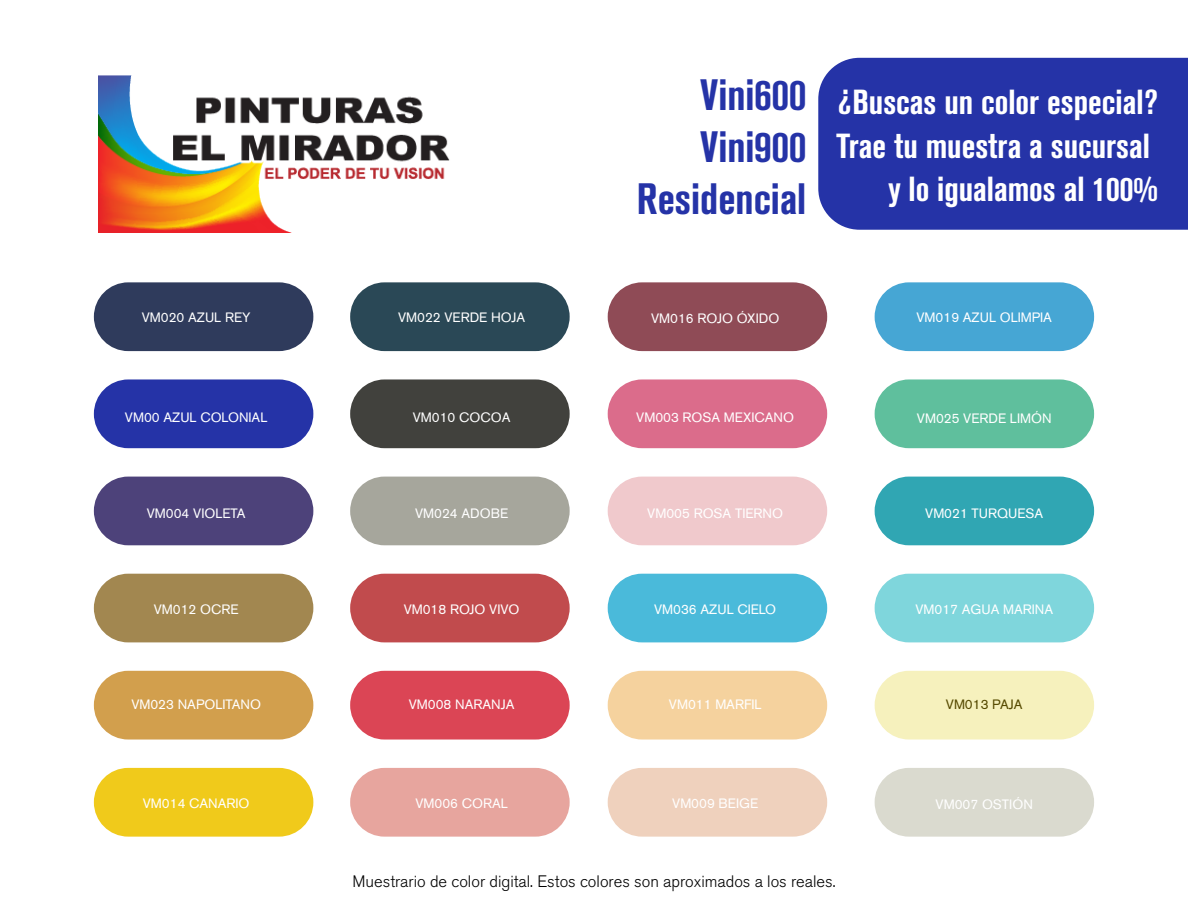
<style>
.page{position:relative;width:1188px;height:918px;background:#fff}
.page>*{position:absolute;margin:0;border:0;box-sizing:border-box;transform-origin:0 0}
.t1{font:700 condensed 43.5px/52.2px "Akzidenz Grotesk BQ";color:#2533a7;text-align:right}
.t2{font:700 condensed 34.5px/43.5px "Akzidenz Grotesk BQ";color:#fff;text-align:right}
.t3{font:300 16.5px "Akzidenz Grotesk BQ";color:#000}
.t4{font:13.5px "Akzidenz Grotesk BQ";color:#fff}
.t5{font:13.5px "Akzidenz Grotesk BQ";color:#554900}
</style>
<div class="page">
<div style="left:94px;top:282px;width:219px;height:69px;background:#2f3b5c;border-radius:34px"></div>
<div style="left:94px;top:379px;width:219px;height:69px;background:#2533a7;border-radius:34px"></div>
<div style="left:94px;top:477px;width:219px;height:68px;background:#4d427a;border-radius:34px"></div>
<div style="left:94px;top:574px;width:219px;height:68px;background:#a28750;border-radius:34px"></div>
<div style="left:94px;top:671px;width:219px;height:69px;background:#d29f4d;border-radius:34px"></div>
<div style="left:94px;top:768px;width:219px;height:69px;background:#f0ca1b;border-radius:34px"></div>
<div style="left:350px;top:282px;width:220px;height:69px;background:#2a4856;border-radius:34px"></div>
<div style="left:350px;top:379px;width:220px;height:69px;background:#41413d;border-radius:34px"></div>
<div style="left:608px;top:282px;width:219px;height:69px;background:#8f4b56;border-radius:34px"></div>
<div style="left:350px;top:574px;width:220px;height:68px;background:#c14b4d;border-radius:34px"></div>
<div style="left:350px;top:671px;width:220px;height:69px;background:#db4555;border-radius:34px"></div>
<div style="left:350px;top:768px;width:220px;height:69px;background:#e7a59e;border-radius:34px"></div>
<div style="left:875px;top:282px;width:219px;height:69px;background:#46a6d4;border-radius:34px"></div>
<div style="left:875px;top:379px;width:219px;height:69px;background:#5fbf9d;border-radius:34px"></div>
<div style="left:875px;top:477px;width:219px;height:68px;background:#30a6b3;border-radius:34px"></div>
<div style="left:875px;top:574px;width:219px;height:68px;background:#7fd6dc;border-radius:34px"></div>
<div style="left:875px;top:671px;width:219px;height:69px;background:#f6f1bd;border-radius:34px"></div>
<div style="left:875px;top:768px;width:219px;height:69px;background:#dadacf;border-radius:34px"></div>
<div style="left:350px;top:477px;width:220px;height:68px;background:#a6a69c;border-radius:34px"></div>
<div style="left:608px;top:379px;width:219px;height:69px;background:#db6c8b;border-radius:34px"></div>
<div style="left:608px;top:477px;width:219px;height:68px;background:#f0c9cc;border-radius:34px"></div>
<div style="left:608px;top:574px;width:219px;height:68px;background:#4abada;border-radius:34px"></div>
<div style="left:608px;top:671px;width:219px;height:69px;background:#f5d29e;border-radius:34px"></div>
<div style="left:608px;top:768px;width:219px;height:69px;background:#efd1bd;border-radius:34px"></div>
<img style="left:99px;top:76px;width:351px;height:156px">
<div style="left:818px;top:58px;width:370px;height:172px;background:#2533a7"></div>
<h1 class="t1" style="left:637px;top:69px;width:171px">Vini600<br>Vini900<br>Residencial</h1>
<h2 class="t2" style="left:837px;top:80px;width:323px">¿Buscas un color especial?<br>Trae tu muestra a sucursal y lo igualamos al 100%</h2>
<p class="t4" style="left:142px;top:309px;width:110px">VM020 AZUL REY</p>
<p class="t4" style="left:398px;top:310px;width:129px">VM022 VERDE HOJA</p>
<p class="t4" style="left:651px;top:310px;width:130px">VM016 ROJO ÓXIDO</p>
<p class="t4" style="left:916px;top:310px;width:137px">VM019 AZUL OLIMPIA</p>
<p class="t4" style="left:125px;top:410px;width:144px">VM00 AZUL COLONIAL</p>
<p class="t4" style="left:413px;top:410px;width:99px">VM010 COCOA</p>
<p class="t4" style="left:636px;top:410px;width:159px">VM003 ROSA MEXICANO</p>
<p class="t4" style="left:917px;top:410px;width:136px">VM025 VERDE LIMÓN</p>
<p class="t4" style="left:147px;top:505px;width:100px">VM004 VIOLETA</p>
<p class="t4" style="left:415px;top:505px;width:95px">VM024 ADOBE</p>
<p class="t4" style="left:647px;top:505px;width:137px">VM005 ROSA TIERNO</p>
<p class="t4" style="left:925px;top:505px;width:120px">VM021 TURQUESA</p>
<p class="t4" style="left:154px;top:601px;width:86px">VM012 OCRE</p>
<p class="t4" style="left:404px;top:601px;width:117px">VM018 ROJO VIVO</p>
<p class="t4" style="left:654px;top:601px;width:124px">VM036 AZUL CIELO</p>
<p class="t4" style="left:915px;top:601px;width:139px">VM017 AGUA MARINA</p>
<p class="t4" style="left:131px;top:696px;width:131px">VM023 NAPOLITANO</p>
<p class="t4" style="left:409px;top:696px;width:107px">VM008 NARANJA</p>
<p class="t4" style="left:669px;top:696px;width:94px">VM011 MARFIL</p>
<p class="t5" style="left:946px;top:696px;width:78px">VM013 PAJA</p>
<p class="t4" style="left:143px;top:795px;width:108px">VM014 CANARIO</p>
<p class="t4" style="left:415px;top:796px;width:94px">VM006 CORAL</p>
<p class="t4" style="left:672px;top:796px;width:88px">VM009 BEIGE</p>
<p class="t4" style="left:936px;top:796px;width:99px">VM007 OSTIÓN</p>
<p class="t3" style="left:353px;top:872px;width:484px">Muestrario de color digital. Estos colores son aproximados a los reales.</p>
</div>
